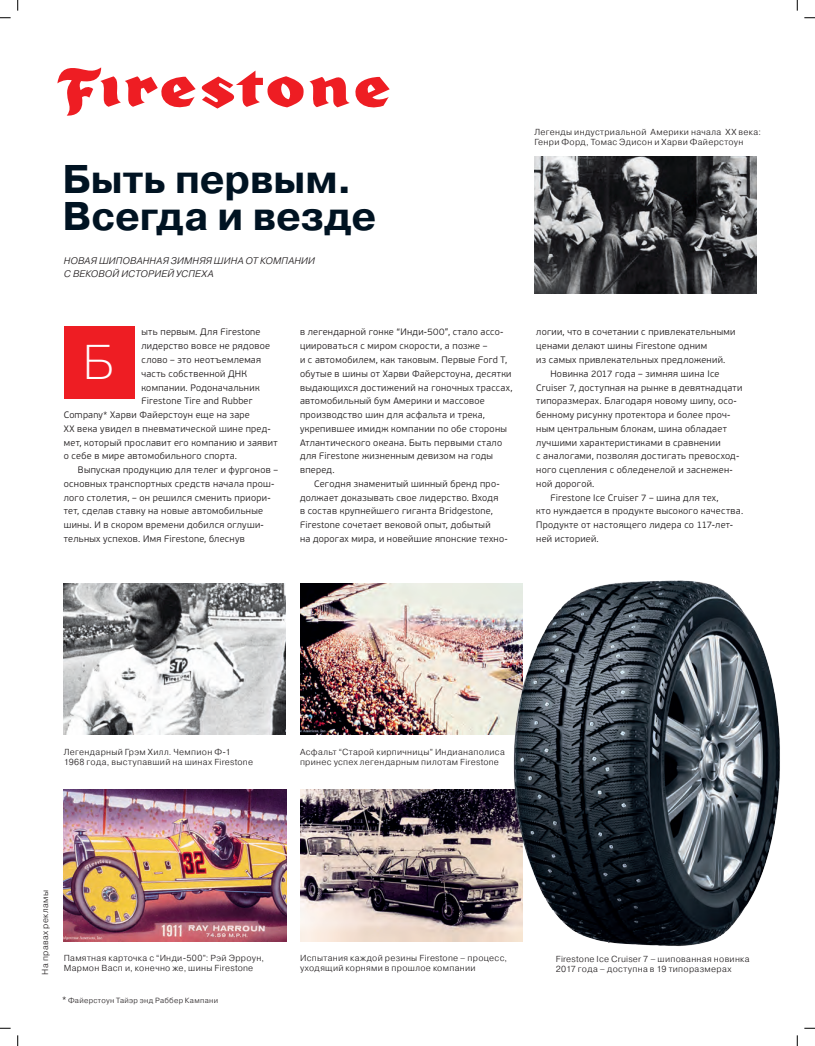
<style>
.page{position:relative;width:815px;height:1046px;background:#fff}
.page>*{position:absolute;margin:0;border:0;box-sizing:border-box;transform-origin:0 0}
.t1{font:200 48.75px "Pragmatica";color:#fff}
.t2{font:700 40px/37.5px "Pragmatica";color:#001322}
.t3{font:italic 300 9.5px/12.8px "Pragmatica";letter-spacing:.02em;color:#231f20}
.t4{font:300 9.38px/13.8px "PF Beau Sans Pro";letter-spacing:.03em;color:#231f20}
.t5{font:300 8.75px/10px "Pragmatica";letter-spacing:.035em;color:#231f20}
.t6{font:300 7.5px "Pragmatica";letter-spacing:.04em;color:#231f20}
.s1{font-family:"PF Beau Sans Pro";font-size:9.38px}
</style>
<div class="page">
<img style="left:64px;top:789px;width:222px;height:151px">
<img style="left:64px;top:583px;width:222px;height:151px">
<img style="left:300px;top:583px;width:203px;height:151px">
<img style="left:300px;top:789px;width:203px;height:151px">
<div style="left:64px;top:327px;width:70px;height:72px;background:#ee1d23"></div>
<img style="left:535px;top:156px;width:222px;height:138px">
<img style="left:503px;top:580px;width:277px;height:366px">
<svg style="left:57px;top:67px;width:333px;height:49px"></svg>
<svg style="left:0;top:17px;width:11px;height:2px"></svg>
<svg style="left:804px;top:17px;width:11px;height:2px"></svg>
<svg style="left:17px;top:0;width:2px;height:11px"></svg>
<svg style="left:17px;top:1035px;width:2px;height:10px"></svg>
<svg style="left:796px;top:0;width:2px;height:11px"></svg>
<svg style="left:796px;top:1035px;width:2px;height:10px"></svg>
<h2 class="t2" style="left:63px;top:161px;width:315px">Быть первым.<br>Всегда и везде</h2>
<p class="t3" style="left:64px;top:254px;width:253px">НОВАЯ ШИПОВАННАЯ ЗИМНЯЯ ШИНА ОТ КОМПАНИИ<br>С ВЕКОВОЙ ИСТОРИЕЙ УСПЕХА</p>
<p class="t4" style="left:141px;top:325px;width:121px">ыть первым. Для Firestone</p>
<p class="t4" style="left:141px;top:339px;width:130px">лидерство вовсе не рядовое</p>
<p class="t4" style="left:141px;top:353px;width:121px">слово – это неотъемлемая</p>
<p class="t4" style="left:141px;top:367px;width:107px">часть собственной ДНК</p>
<p class="t4" style="left:141px;top:380px;width:120px">компании. Родоначальник</p>
<p class="t4" style="left:141px;top:394px;width:113px">Firestone Tire and Rubber</p>
<p class="t4" style="left:64px;top:408px;width:188px">Company* Харви Файерстоун еще на заре</p>
<p class="t4" style="left:64px;top:422px;width:209px">XX века увидел в пневматической шине пред-</p>
<p class="t4" style="left:64px;top:435px;width:215px">мет, который прославит его компанию и заявит</p>
<p class="t4" style="left:64px;top:449px;width:175px">о себе в мире автомобильного спорта.</p>
<p class="t4" style="left:78px;top:463px;width:202px">Выпуская продукцию для телег и фургонов –</p>
<p class="t4" style="left:64px;top:477px;width:212px">основных транспортных средств начала прош-</p>
<p class="t4" style="left:64px;top:490px;width:208px">лого столетия, – он решился сменить приори-</p>
<p class="t4" style="left:64px;top:504px;width:201px">тет, сделав ставку на новые автомобильные</p>
<p class="t4" style="left:64px;top:518px;width:202px">шины. И в скором времени добился оглуши-</p>
<p class="t4" style="left:64px;top:532px;width:183px">тельных успехов. Имя Firestone, блеснув</p>
<h1 class="t1" style="left:83px;top:331px;width:33px">Б</h1>
<p class="t4" style="left:300px;top:325px;width:214px">в легендарной гонке “Инди-500”, стало ассо&shy;циироваться с миром скорости, а позже –<br>и с автомобилем, как таковым. Первые Ford T, обутые в шины от Харви Файерстоуна, десятки выдающихся достижений на гоночных трассах, автомобильный бум Америки и массовое производство шин для асфальта и трека, укрепившее имидж компании по обе стороны Атлантического океана. Быть первыми стало для Firestone жизненным девизом на годы вперед.</p>
<p class="t4" style="left:300px;top:477px;width:209px;text-indent:14px">Сегодня знаменитый шинный бренд про&shy;должает доказывать свое лидерство. Входя<br>в состав крупнейшего гиганта Bridgestone, Firestone сочетает вековой опыт, добытый<br>на дорогах мира, и новейшие японские техно-</p>
<p class="t5" style="left:534px;top:127px;width:228px">Легенды индустриальной Америки начала XX века:<br>Генри Форд, Томас Эдисон и Харви Файерстоун</p>
<p class="t4" style="left:536px;top:325px;width:201px">логии, что в сочетании с привлекательными</p>
<p class="t4" style="left:536px;top:339px;width:172px">ценами делают шины Firestone одним</p>
<p class="t4" style="left:536px;top:353px;width:191px">из самых привлекательных предложений.</p>
<p class="t4" style="left:550px;top:367px;width:171px">Новинка 2017 года – зимняя шина Ice</p>
<p class="t4" style="left:536px;top:380px;width:208px">Cruiser 7, доступная на рынке в девятнадцати</p>
<p class="t4" style="left:536px;top:394px;width:202px">типоразмерах. Благодаря новому шипу, осо-</p>
<p class="t4" style="left:536px;top:408px;width:196px">бенному рисунку протектора и более проч-</p>
<p class="t4" style="left:536px;top:422px;width:192px">ным центральным блокам, шина обладает</p>
<p class="t4" style="left:536px;top:435px;width:186px">лучшими характеристиками в сравнении</p>
<p class="t4" style="left:536px;top:449px;width:205px">с аналогами, позволяя достигать превосход-</p>
<p class="t4" style="left:536px;top:463px;width:198px">ного сцепления с обледенелой и заснежен-</p>
<p class="t4" style="left:536px;top:477px;width:60px">ной дорогой.</p>
<p class="t4" style="left:550px;top:490px;width:170px">Firestone Ice Cruiser 7 – шина для тех,</p>
<p class="t4" style="left:536px;top:504px;width:208px">кто нуждается в продукте высокого качества.</p>
<p class="t4" style="left:536px;top:518px;width:198px">Продукте от настоящего лидера со 117-лет-</p>
<p class="t4" style="left:536px;top:532px;width:64px">ней историей.</p>
<p class="t5" style="left:64px;top:746px;width:191px">Легендарный Грэм Хилл. Чемпион Ф-1<br>1968 года, выступавший на шинах Firestone</p>
<p class="t5" style="left:300px;top:746px;width:206px">Асфальт “Старой кирпичницы” Индианаполиса принес успех легендарным пилотам Firestone</p>
<p class="t5" style="left:40px;top:974px;width:86px;rotate:-90deg">На правах рекламы</p>
<p class="t5" style="left:64px;top:952px;width:202px">Памятная карточка с “Инди-500”: Рэй Эрроун,<br>Мармон Васп и, конечно же, шины Firestone</p>
<p class="t5" style="left:300px;top:952px;width:209px">Испытания каждой резины Firestone – процесс, уходящий корнями в прошлое компании</p>
<p class="t6" style="left:62px;top:995px;width:158px"><span class="s1">*</span> Файерстоун Тайэр энд Раббер Кампани</p>
<p class="t5" style="left:556px;top:953px;width:195px">Firestone Ice Cruiser 7 – шипованная новинка<br>2017 года – доступна в 19 типоразмерах</p>
</div>
